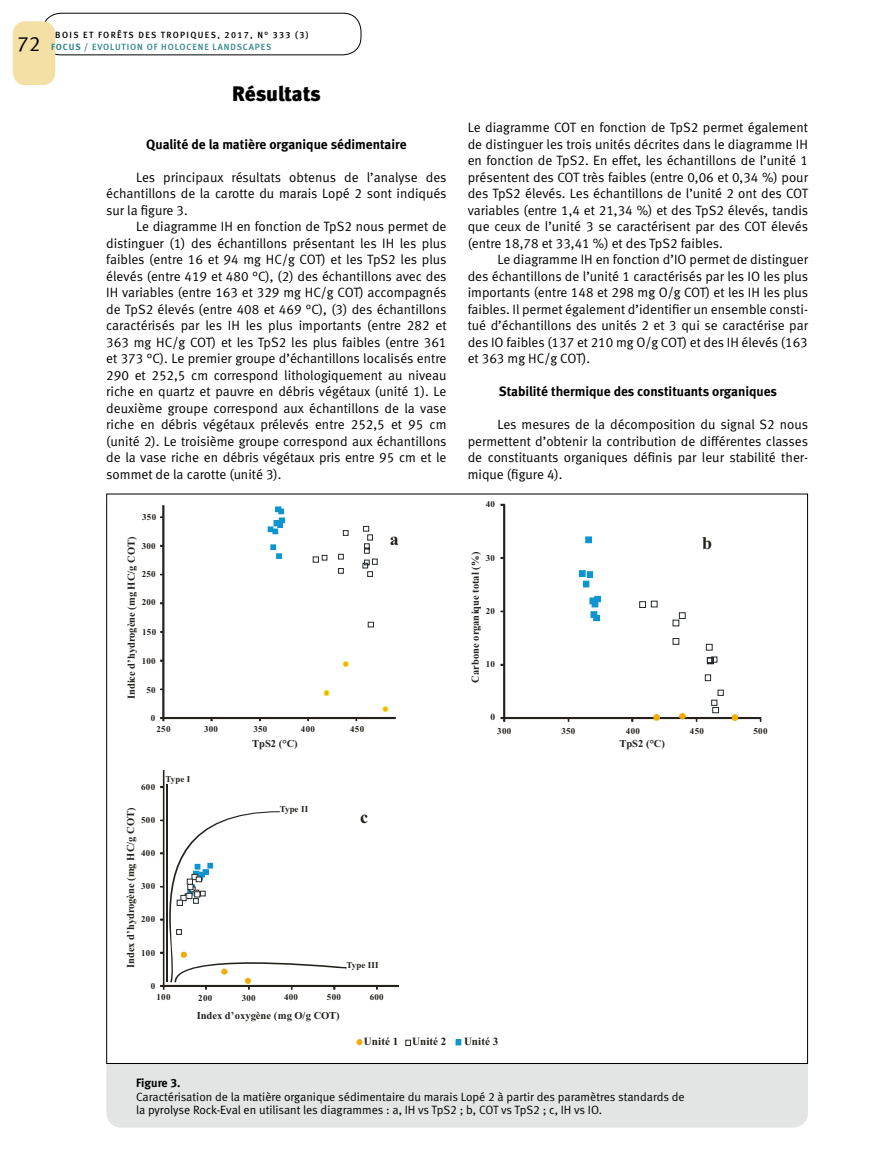
<style>
.page{position:relative;width:893px;height:1149px;background:#fff}
.page>*{position:absolute;margin:0;border:0;box-sizing:border-box;transform-origin:0 0}
.t1{font:21px "Meta Black LF";letter-spacing:-.005em;color:#000}
.t2{font:21px "Meta Normal LF";color:#000}
.t3{font:700 17.85px "Times New Roman";color:#24211d}
.t4{font:13.5px/16.5px "Meta Normal LF";color:#000;text-align:justify}
.t5{font:13.5px "Meta Bold LF";color:#000}
.t6{font:12px/13.5px "Meta Normal LF";color:#000}
.t7{font:12px "Meta Bold LF";color:#000}
.t8{font:700 11.1px "Times New Roman";letter-spacing:.005em;color:#24211d}
.t9{font:700 10.65px "Times New Roman";color:#24211d}
.t10{font:700 10.5px "Times New Roman";letter-spacing:-.005em;color:#24211d}
.t11{font:700 9.45px "Times New Roman";color:#24211d}
.t12{font:700 9px "Times New Roman";letter-spacing:.03em;color:#24211d}
.t13{font:9px/12px "Meta Medium LF";letter-spacing:.1em;color:#000}
.s1{font-family:"Meta Bold LF";color:#2e858e}
.s2{color:#2e858e}
</style>
<div class="page">
<div style="left:43px;top:13px;width:318px;height:42px;border:1px solid #000;border-radius:18px"></div>
<div style="left:13px;top:21px;width:42px;height:64px;background:#f4dfa5;border-radius:13px"></div>
<div style="left:106px;top:493px;width:702px;height:634px;background:#e3e4e4;border-radius:15px"></div>
<div style="left:107px;top:494px;width:700px;height:569px;background:#fff"></div>
<hr style="left:167px;top:783px;width:1px;height:198px;background:#24211d">
<hr style="left:163px;top:770px;width:1px;height:215px;background:#24211d">
<hr style="left:163px;top:505px;width:1px;height:212px;background:#24211d">
<hr style="left:162px;top:505px;width:1px;height:212px;background:#24211d">
<hr style="left:163px;top:717px;width:232px;height:1px;background:#24211d">
<hr style="left:163px;top:716px;width:232px;height:1px;background:#24211d">
<svg style="left:160px;top:716px;width:5px;height:5px"></svg>
<svg style="left:271px;top:544px;width:10px;height:14px"></svg>
<svg style="left:268px;top:507px;width:17px;height:26px"></svg>
<svg style="left:312px;top:525px;width:66px;height:102px"></svg>
<svg style="left:343px;top:661px;width:6px;height:6px"></svg>
<svg style="left:324px;top:690px;width:6px;height:6px"></svg>
<svg style="left:382px;top:706px;width:7px;height:6px"></svg>
<hr style="left:504px;top:504px;width:1px;height:213px;background:#24211d">
<hr style="left:503px;top:504px;width:1px;height:213px;background:#24211d">
<svg style="left:500px;top:503px;width:6px;height:3px"></svg>
<hr style="left:504px;top:717px;width:256px;height:1px;background:#24211d">
<hr style="left:504px;top:716px;width:256px;height:1px;background:#24211d">
<svg style="left:500px;top:716px;width:6px;height:6px"></svg>
<svg style="left:586px;top:536px;width:5px;height:6px"></svg>
<svg style="left:590px;top:596px;width:10px;height:24px"></svg>
<svg style="left:579px;top:570px;width:14px;height:16px"></svg>
<svg style="left:631px;top:600px;width:93px;height:122px"></svg>
<svg style="left:731px;top:714px;width:7px;height:7px"></svg>
<hr style="left:163px;top:985px;width:235px;height:1px;background:#24211d">
<hr style="left:163px;top:984px;width:235px;height:1px;background:#24211d">
<svg style="left:160px;top:811px;width:186px;height:178px"></svg>
<svg style="left:356px;top:1039px;width:7px;height:6px"></svg>
<svg style="left:405px;top:1039px;width:6px;height:6px"></svg>
<svg style="left:456px;top:1039px;width:5px;height:5px"></svg>
<h1 class="t2" style="left:17px;top:32px;width:25px">72</h1>
<p class="t13" style="left:51px;top:28px;width:259px;text-indent:4px">BOIS ET FORÊTS DES TROPIQUES, 2017, N° 333 (3)<br><span class="s1">FOCUS /</span> <span class="s2">EVOLUTION OF HOLOCENE LANDSCAPES</span></p>
<h1 class="t1" style="left:232px;top:81px;width:90px">Résultats</h1>
<p class="t5" style="left:146px;top:136px;width:262px">Qualité de la matière organique sédimentaire</p>
<p class="t4" style="left:106px;top:168px;width:342px;text-indent:30px">Les principaux résultats obtenus de l’analyse des échantillons de la carotte du marais Lopé 2 sont indiqués sur la figure 3.</p>
<p class="t4" style="left:106px;top:218px;width:342px;text-indent:30px">Le diagramme IH en fonction de TpS2 nous permet de distinguer (1) des échantillons présentant les IH les plus faibles (entre 16 et 94 mg HC/g COT) et les TpS2 les plus élevés (entre 419 et 480 °C), (2) des échantillons avec des IH variables (entre 163 et 329 mg HC/g COT) accompagnés de TpS2 élevés (entre 408 et 469 °C), (3) des échantillons caractérisés par les IH les plus importants (entre 282 et 363 mg HC/g COT) et les TpS2 les plus faibles (entre 361 et 373 °C). Le premier groupe d’échantillons localisés entre 290 et 252,5 cm correspond lithologiquement au niveau riche en quartz et pauvre en débris végétaux (unité 1). Le deuxième groupe correspond aux échantillons de la vase riche en débris végétaux prélevés entre 252,5 et 95 cm (unité 2). Le troisième groupe correspond aux échantillons de la vase riche en débris végétaux pris entre 95 cm et le sommet de la carotte (unité 3).</p>
<p class="t12" style="left:142px;top:510px;width:16px">350</p>
<p class="t12" style="left:142px;top:539px;width:16px">300</p>
<p class="t12" style="left:142px;top:568px;width:16px">250</p>
<p class="t12" style="left:142px;top:596px;width:16px">200</p>
<p class="t12" style="left:142px;top:625px;width:16px">150</p>
<p class="t12" style="left:142px;top:654px;width:16px">100</p>
<p class="t9" style="left:124px;top:698px;width:164px;rotate:-90deg">Indice d’hydrogène (mg HC/g COT)</p>
<p class="t12" style="left:146px;top:683px;width:11px">50</p>
<p class="t12" style="left:151px;top:711px;width:6px">0</p>
<p class="t12" style="left:157px;top:722px;width:16px">250</p>
<p class="t12" style="left:204px;top:722px;width:16px">300</p>
<p class="t12" style="left:253px;top:722px;width:16px">350</p>
<p class="t12" style="left:301px;top:722px;width:16px">400</p>
<p class="t12" style="left:350px;top:722px;width:16px">450</p>
<p class="t10" style="left:252px;top:736px;width:47px">TpS2 (°C)</p>
<p class="t12" style="left:141px;top:780px;width:16px">600</p>
<p class="t9" style="left:123px;top:967px;width:162px;rotate:-90deg">Index d’hydrogène (mg HC/g COT)</p>
<p class="t12" style="left:141px;top:813px;width:16px">500</p>
<p class="t12" style="left:141px;top:846px;width:16px">400</p>
<p class="t12" style="left:141px;top:879px;width:16px">300</p>
<p class="t12" style="left:141px;top:912px;width:16px">200</p>
<p class="t12" style="left:141px;top:946px;width:16px">100</p>
<p class="t12" style="left:151px;top:979px;width:6px">0</p>
<p class="t12" style="left:166px;top:772px;width:26px">Type I</p>
<p class="t12" style="left:280px;top:802px;width:30px">Type II</p>
<h2 class="t3" style="left:360px;top:804px;width:9px">c</h2>
<p class="t12" style="left:346px;top:958px;width:34px">Type III</p>
<h2 class="t3" style="left:390px;top:527px;width:10px">a</h2>
<p class="t12" style="left:157px;top:990px;width:16px">100</p>
<p class="t12" style="left:198px;top:991px;width:16px">200</p>
<p class="t12" style="left:242px;top:991px;width:16px">300</p>
<p class="t12" style="left:284px;top:990px;width:16px">400</p>
<p class="t12" style="left:327px;top:990px;width:16px">500</p>
<p class="t12" style="left:370px;top:990px;width:16px">600</p>
<p class="t10" style="left:197px;top:1007px;width:144px">Index d’oxygène (mg O/g COT)</p>
<p class="t4" style="left:468px;top:119px;width:342px">Le diagramme COT en fonction de TpS2 permet également de distinguer les trois unités décrites dans le diagramme IH en fonction de TpS2. En effet, les échantillons de l’unité 1 présentent des COT très faibles (entre 0,06 et 0,34 %) pour des TpS2 élevés. Les échantillons de l’unité 2 ont des COT variables (entre 1,4 et 21,34 %) et des TpS2 élevés, tandis que ceux de l’unité 3 se caractérisent par des COT élevés (entre 18,78 et 33,41 %) et des TpS2 faibles.</p>
<p class="t4" style="left:468px;top:251px;width:342px;text-indent:30px">Le diagramme IH en fonction d’IO permet de distinguer des échantillons de l’unité 1 caractérisés par les IO les plus importants (entre 148 et 298 mg O/g COT) et les IH les plus faibles. Il permet également d’identifier un ensemble consti&shy;tué d’échantillons des unités 2 et 3 qui se caractérise par des IO faibles (137 et 210 mg O/g COT) et des IH élevés (163 et 363 mg HC/g COT).</p>
<p class="t5" style="left:499px;top:383px;width:280px">Stabilité thermique des constituants organiques</p>
<p class="t4" style="left:468px;top:416px;width:342px;text-indent:30px">Les mesures de la décomposition du signal S2 nous permettent d’obtenir la contribution de différentes classes de constituants organiques définis par leur stabilité ther&shy;mique (figure 4).</p>
<p class="t12" style="left:486px;top:498px;width:11px">40</p>
<p class="t9" style="left:468px;top:682px;width:132px;rotate:-90deg">Carbone organique total (%)</p>
<p class="t12" style="left:486px;top:551px;width:11px">30</p>
<p class="t12" style="left:486px;top:605px;width:11px">20</p>
<p class="t12" style="left:486px;top:658px;width:11px">10</p>
<p class="t11" style="left:490px;top:710px;width:6px">0</p>
<h2 class="t3" style="left:702px;top:530px;width:12px">b</h2>
<p class="t12" style="left:497px;top:724px;width:16px">300</p>
<p class="t12" style="left:561px;top:724px;width:16px">350</p>
<p class="t12" style="left:626px;top:724px;width:16px">400</p>
<p class="t12" style="left:690px;top:724px;width:16px">450</p>
<p class="t10" style="left:620px;top:736px;width:47px">TpS2 (°C)</p>
<p class="t12" style="left:753px;top:724px;width:16px">500</p>
<p class="t8" style="left:364px;top:1033px;width:36px">Unité 1</p>
<p class="t8" style="left:412px;top:1033px;width:36px">Unité 2</p>
<p class="t8" style="left:464px;top:1033px;width:36px">Unité 3</p>
<p class="t7" style="left:136px;top:1075px;width:46px">Figure 3.</p>
<p class="t6" style="left:136px;top:1089px;width:550px">Caractérisation de la matière organique sédimentaire du marais Lopé 2 à partir des paramètres standards de la pyrolyse Rock-Eval en utilisant les diagrammes : a, IH vs TpS2 ; b, COT vs TpS2 ; c, IH vs IO.</p>
</div>
